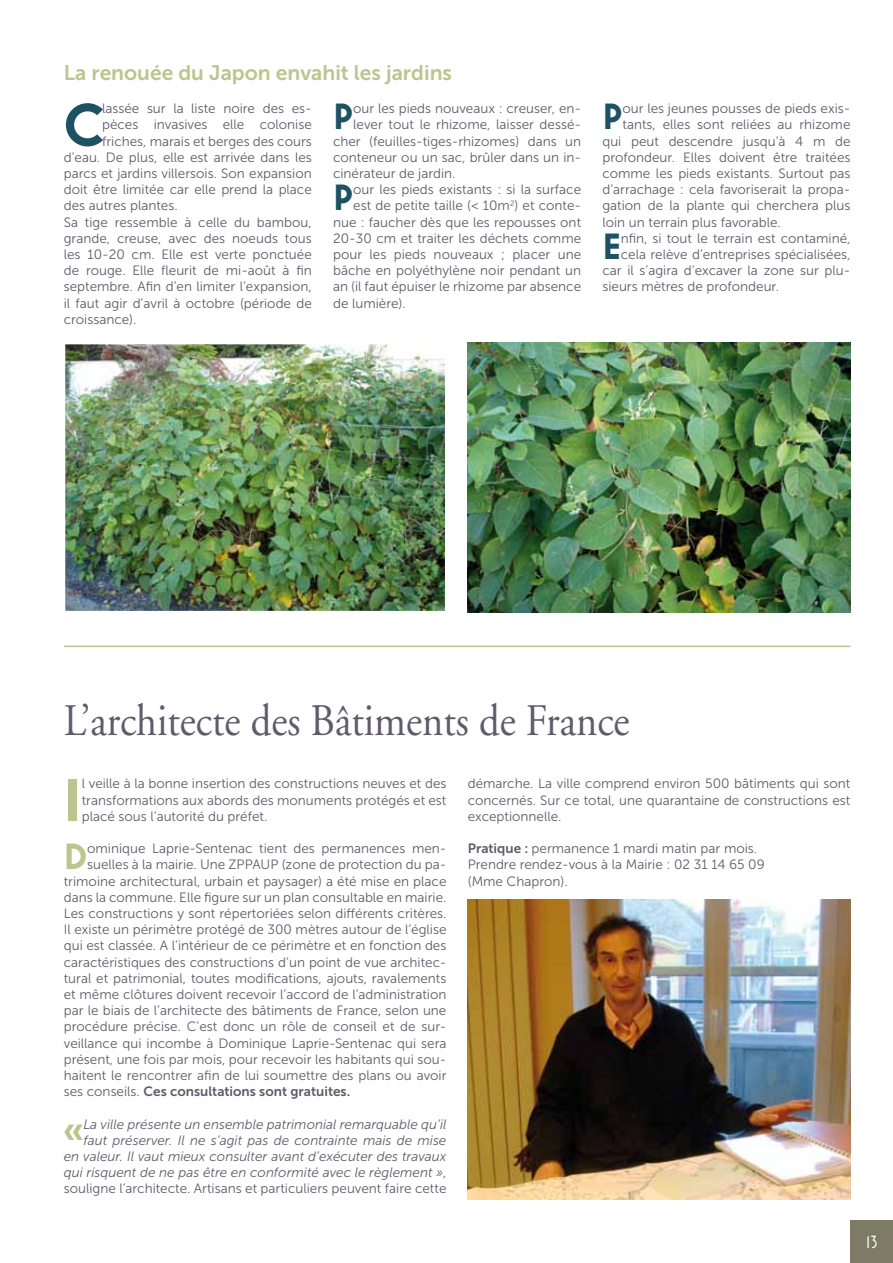
<style>
.page{position:relative;width:893px;height:1263px;background:#fff}
.page>*{position:absolute;margin:0;border:0;box-sizing:border-box;transform-origin:0 0}
.t1{font:700 60.75px "Mostra One";color:#1e5163}
.t2{font:700 60.75px "Mostra One";color:#bcc58e}
.t3{font:45px "Adobe Garamond";color:#5f5b6a;scale:.9 1}
.t4{font:700 37.2px "Mostra One";color:#1e5163}
.t5{font:700 37.2px "Mostra One";color:#bcc58e}
.t6{font:21px "Museo Sans 700";color:#bcc58e}
.t7{font:18px "Mostra One";color:#fff}
.t8{font:13.5px/16.2px "Museo Sans 300";color:#5f5b6a;text-align:justify}
.t9{font:italic 13.5px/16.2px "Museo Sans 300";color:#5f5b6a;text-align:right}
.t10{font:13.5px "Museo Sans 700";color:#5f5b6a}
.s1{font-family:"Museo Sans 300"}
.s2{font-style:normal}
.s3{font-family:"Museo Sans 700"}
</style>
<div class="page">
<div style="left:850px;top:1220px;width:43px;height:43px;background:#7d7b65"></div>
<img style="left:468px;top:343px;width:382px;height:269px">
<img style="left:468px;top:899px;width:382px;height:300px">
<hr style="left:64px;top:646px;width:786px;height:1px;background:#bcc58e">
<img style="left:67px;top:346px;width:376px;height:263px">
<div style="left:64px;top:343px;width:382px;height:269px;border:2px solid #fff"></div>
<h3 class="t6" style="left:64px;top:61px;width:390px">La renouée du Japon envahit les jardins</h3>
<h1 class="t1" style="left:64px;top:91px;width:40px">C</h1>
<p class="t8" style="left:102px;top:101px;width:211px">lassée sur la liste noire des es-</p>
<p class="t8" style="left:102px;top:117px;width:211px">pèces invasives elle colonise</p>
<p class="t8" style="left:102px;top:133px;width:211px">friches, marais et berges des cours</p>
<p class="t8" style="left:64px;top:149px;width:250px">d’eau. De plus, elle est arrivée dans les</p>
<p class="t8" style="left:64px;top:165px;width:250px">parcs et jardins villersois. Son expansion</p>
<p class="t8" style="left:64px;top:182px;width:250px">doit être limitée car elle prend la place</p>
<p class="t8" style="left:64px;top:198px;width:115px">des autres plantes.</p>
<p class="t8" style="left:64px;top:214px;width:250px">Sa tige ressemble à celle du bambou,</p>
<p class="t8" style="left:64px;top:230px;width:250px">grande, creuse, avec des noeuds tous</p>
<p class="t8" style="left:64px;top:246px;width:250px">les 10-20 cm. Elle est verte ponctuée</p>
<p class="t8" style="left:64px;top:263px;width:250px">de rouge. Elle fleurit de mi-août à fin</p>
<p class="t8" style="left:64px;top:279px;width:250px">septembre. Afin d’en limiter l’expansion,</p>
<p class="t8" style="left:64px;top:295px;width:249px">il faut agir d’avril à octobre (période de</p>
<p class="t8" style="left:64px;top:311px;width:74px">croissance).</p>
<h3 class="t4" style="left:333px;top:96px;width:22px">P</h3>
<p class="t8" style="left:353px;top:101px;width:229px">our les pieds nouveaux : creuser, en-</p>
<p class="t8" style="left:353px;top:117px;width:229px">lever tout le rhizome, laisser dessé-</p>
<p class="t8" style="left:333px;top:133px;width:250px">cher (feuilles-tiges-rhizomes) dans un</p>
<p class="t8" style="left:333px;top:149px;width:249px">conteneur ou un sac, brûler dans un in-</p>
<p class="t8" style="left:333px;top:165px;width:124px">cinérateur de jardin.</p>
<h3 class="t4" style="left:333px;top:177px;width:22px">P</h3>
<p class="t8" style="left:353px;top:182px;width:229px">our les pieds existants : si la surface</p>
<p class="t8" style="left:353px;top:198px;width:229px">est de petite taille (&lt; 10m<sup>2</sup>) et conte-</p>
<p class="t8" style="left:333px;top:214px;width:250px">nue : faucher dès que les repousses ont</p>
<p class="t8" style="left:333px;top:230px;width:250px">20-30 cm et traiter les déchets comme</p>
<p class="t8" style="left:333px;top:246px;width:250px">pour les pieds nouveaux ; placer une</p>
<p class="t8" style="left:333px;top:263px;width:250px">bâche en polyéthylène noir pendant un</p>
<p class="t8" style="left:333px;top:279px;width:250px">an (il faut épuiser le rhizome par absence</p>
<p class="t8" style="left:333px;top:295px;width:74px">de lumière).</p>
<h3 class="t4" style="left:602px;top:96px;width:22px">P</h3>
<p class="t8" style="left:622px;top:101px;width:229px">our les jeunes pousses de pieds exis-</p>
<p class="t8" style="left:622px;top:117px;width:229px">tants, elles sont reliées au rhizome</p>
<p class="t8" style="left:602px;top:133px;width:250px">qui peut descendre jusqu’à 4 m de</p>
<p class="t8" style="left:602px;top:149px;width:250px">profondeur. Elles doivent être traitées</p>
<p class="t8" style="left:602px;top:165px;width:250px">comme les pieds existants. Surtout pas</p>
<p class="t8" style="left:602px;top:182px;width:250px">d’arrachage : cela favoriserait la propa-</p>
<p class="t8" style="left:602px;top:198px;width:250px">gation de la plante qui cherchera plus</p>
<p class="t8" style="left:602px;top:214px;width:180px">loin un terrain plus favorable.</p>
<h3 class="t4" style="left:602px;top:225px;width:20px">E</h3>
<p class="t8" style="left:621px;top:230px;width:231px">nfin, si tout le terrain est contaminé,</p>
<p class="t8" style="left:621px;top:246px;width:231px">cela relève d’entreprises spécialisées,</p>
<p class="t8" style="left:602px;top:263px;width:250px">car il s’agira d’excaver la zone sur plu-</p>
<p class="t8" style="left:602px;top:279px;width:178px">sieurs mètres de profondeur.</p>
<h2 class="t3" style="left:64px;top:696px;width:630px">L’architecte des Bâtiments de France</h2>
<h1 class="t2" style="left:64px;top:766px;width:19px">I</h1>
<p class="t8" style="left:82px;top:776px;width:366px">l veille à la bonne insertion des constructions neuves et des transformations aux abords des monuments protégés et est placé sous l’autorité du préfet.</p>
<h3 class="t5" style="left:64px;top:835px;width:25px">D</h3>
<p class="t8" style="left:64px;top:840px;width:384px;text-align:right">ominique Laprie-Sentenac tient des permanences men&shy;suelles à la mairie. Une ZPPAUP (zone de protection du pa&shy;trimoine architectural, urbain et paysager) a été mise en place dans la commune. Elle figure sur un plan consultable en mairie.<br>Les constructions y sont répertoriées selon différents critères.<br>Il existe un périmètre protégé de 300 mètres autour de l’église qui est classée. A l’intérieur de ce périmètre et en fonction des caractéristiques des constructions d’un point de vue architec&shy;tural et patrimonial, toutes modifications, ajouts, ravalements et même clôtures doivent recevoir l’accord de l’administration par le biais de l’architecte des bâtiments de France, selon une procédure précise. C’est donc un rôle de conseil et de sur&shy;veillance qui incombe à Dominique Laprie-Sentenac qui sera présent, une fois par mois, pour recevoir les habitants qui sou&shy;haitent le rencontrer afin de lui soumettre des plans ou avoir</p>
<p class="t10" style="left:64px;top:1084px;width:288px"><span class="s1">ses conseils.</span> Ces consultations sont gratuites.</p>
<h3 class="t5" style="left:64px;top:1111px;width:21px">«</h3>
<p class="t9" style="left:64px;top:1116px;width:384px">La ville présente un ensemble patrimonial remarquable qu’il faut préserver. Il ne s’agit pas de contrainte mais de mise<br>en valeur. Il vaut mieux consulter avant d’exécuter des travaux qui risquent de ne pas être en conformité avec le règlement »<span class="s2">, souligne l’architecte. Artisans et particuliers peuvent faire cette</span></p>
<p class="t8" style="left:468px;top:776px;width:384px">démarche. La ville comprend environ 500 bâtiments qui sont concernés. Sur ce total, une quarantaine de constructions est exceptionnelle.</p>
<p class="t8" style="left:468px;top:840px;width:298px;text-align:left"><span class="s3">Pratique :</span> permanence 1 mardi matin par mois.<br>Prendre rendez-vous à la Mairie : 02 31 14 65 09 (Mme Chapron).</p>
<h3 class="t7" style="left:866px;top:1232px;width:13px">13</h3>
</div>
